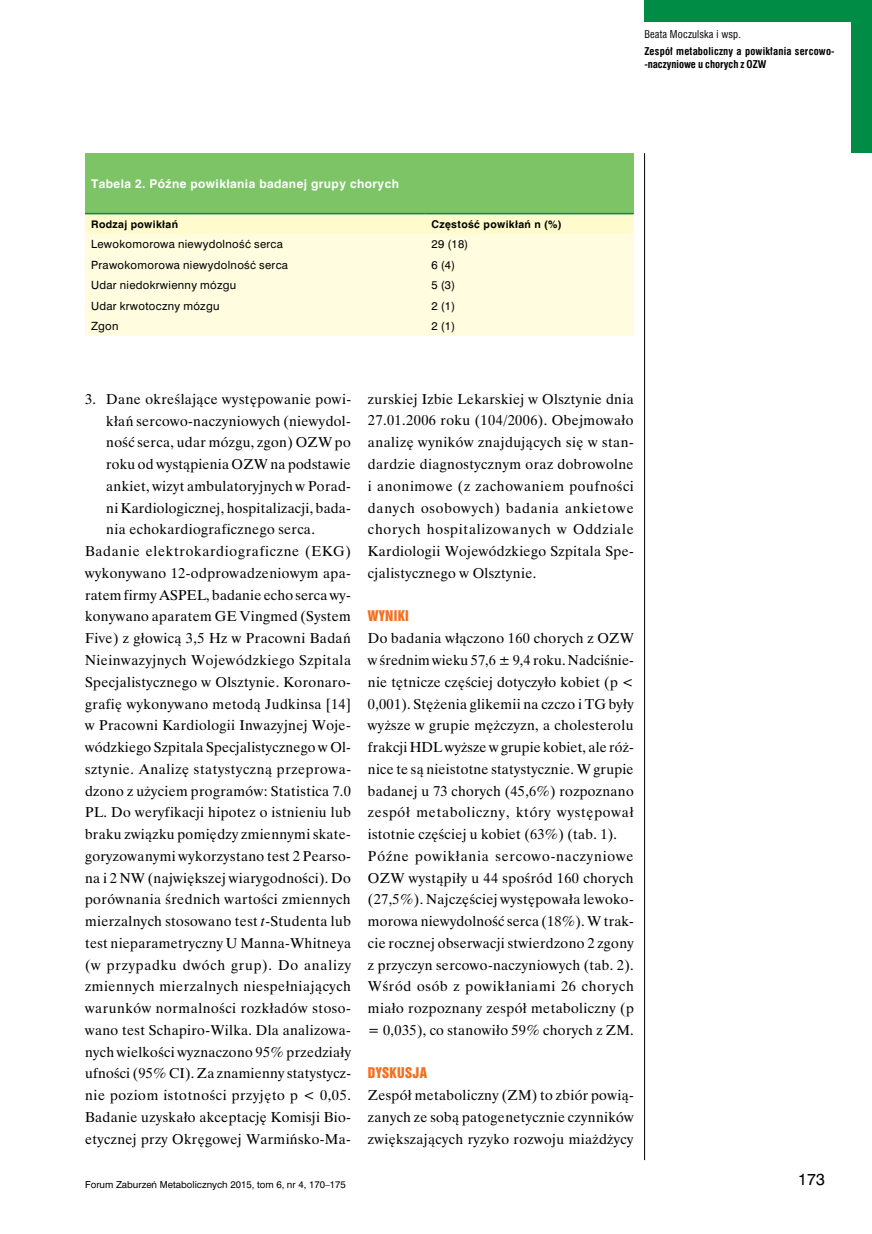
<style>
.page{position:relative;width:872px;height:1234px;background:#fff}
.page>*{position:absolute;margin:0;border:0;box-sizing:border-box;transform-origin:0 0}
.t1{font:15px "Swis 721 PL";color:#000}
.t2{font:14.25px/21.8px "Time Ibis EE";letter-spacing:.025em;color:#000;text-align:justify}
.t3{font:14.25px "Time Ibis EE";letter-spacing:.05em;color:#000}
.t4{font:14.25px "Time Ibis EE";letter-spacing:.045em;color:#000}
.t5{font:14.25px "Time Ibis EE";letter-spacing:.055em;color:#000}
.t6{font:13.5px "Swis 921 EU";letter-spacing:.025em;color:#f36f21}
.t7{font:700 12px "Switzerland";letter-spacing:.035em;color:#fff}
.t8{font:10.5px "Swis 721 PL";letter-spacing:.03em;color:#000}
.t9{font:700 10.5px/12.9px "Swis 721 Cn EU";letter-spacing:.02em;color:#000}
.t10{font:700 10.5px "Switzerland";letter-spacing:.035em;color:#000}
.t11{font:10.5px "Swis 721 Cn EU";letter-spacing:.01em;color:#000}
.t12{font:9px "Swis 721 PL";color:#000}
.s1{font-style:italic}
</style>
<div class="page">
<hr style="left:644px;top:153px;width:1px;height:1006px;background:#000">
<div style="left:644px;top:0;width:228px;height:21px;background:#008c44"></div>
<div style="left:850px;top:0;width:22px;height:153px;background:#008c44"></div>
<div style="left:85px;top:153px;width:549px;height:60px;background:#7cc466"></div>
<div style="left:85px;top:214px;width:549px;height:20px;background:#fffbcc"></div>
<div style="left:85px;top:234px;width:549px;height:102px;background:#fffcdf"></div>
<hr style="left:85px;top:213px;width:340px;height:1px;background:#008c44">
<hr style="left:425px;top:213px;width:209px;height:1px;background:#008c44">
<p class="t11" style="left:644px;top:27px;width:98px">Beata Moczulska i wsp.</p>
<p class="t9" style="left:644px;top:45px;width:192px">Zespół metaboliczny a powikłania sercowo--naczyniowe u chorych z OZW</p>
<p class="t7" style="left:91px;top:177px;width:309px">Tabela 2. Późne powikłania badanej grupy chorych</p>
<p class="t10" style="left:91px;top:218px;width:88px">Rodzaj powikłań</p>
<p class="t10" style="left:431px;top:218px;width:131px">Częstość powikłań n (%)</p>
<p class="t8" style="left:91px;top:237px;width:193px">Lewokomorowa niewydolność serca</p>
<p class="t8" style="left:431px;top:237px;width:38px">29 (18)</p>
<p class="t8" style="left:91px;top:258px;width:198px">Prawokomorowa niewydolność serca</p>
<p class="t8" style="left:431px;top:258px;width:25px">6 (4)</p>
<p class="t8" style="left:91px;top:278px;width:147px">Udar niedokrwienny mózgu</p>
<p class="t8" style="left:431px;top:278px;width:25px">5 (3)</p>
<p class="t8" style="left:91px;top:299px;width:130px">Udar krwotoczny mózgu</p>
<p class="t8" style="left:431px;top:299px;width:25px">2 (1)</p>
<p class="t8" style="left:91px;top:319px;width:29px">Zgon</p>
<p class="t8" style="left:431px;top:319px;width:25px">2 (1)</p>
<p class="t2" style="left:85px;top:388px;width:267px">3. Dane określające występowanie powi-</p>
<p class="t2" style="left:106px;top:409px;width:246px">kłań sercowo-naczyniowych (niewydol-</p>
<p class="t2" style="left:106px;top:431px;width:246px">ność serca, udar mózgu, zgon) OZW po</p>
<p class="t2" style="left:106px;top:453px;width:246px">roku od wystąpienia OZW na podstawie</p>
<p class="t2" style="left:106px;top:475px;width:246px">ankiet, wizyt ambulatoryjnych w Porad-</p>
<p class="t2" style="left:106px;top:496px;width:246px">ni Kardiologicznej, hospitalizacji, bada-</p>
<p class="t2" style="left:106px;top:518px;width:210px">nia echokardiograficznego serca.</p>
<p class="t3" style="left:85px;top:542px;width:267px">Badanie elektrokardiograficzne (EKG)</p>
<p class="t2" style="left:85px;top:562px;width:267px">wykonywano 12-odprowadzeniowym apa-</p>
<p class="t2" style="left:85px;top:583px;width:267px">ratem firmy ASPEL, badanie echo serca wy-</p>
<p class="t2" style="left:85px;top:605px;width:267px">konywano aparatem GE Vingmed (System</p>
<p class="t2" style="left:85px;top:627px;width:267px">Five) z głowicą 3,5 Hz w Pracowni Badań</p>
<p class="t2" style="left:85px;top:649px;width:267px">Nieinwazyjnych Wojewódzkiego Szpitala</p>
<p class="t2" style="left:85px;top:670px;width:267px">Specjalistycznego w Olsztynie. Koronaro-</p>
<p class="t2" style="left:85px;top:692px;width:267px">grafię wykonywano metodą Judkinsa [14]</p>
<p class="t2" style="left:85px;top:714px;width:267px">w Pracowni Kardiologii Inwazyjnej Woje-</p>
<p class="t2" style="left:85px;top:736px;width:267px">wódzkiego Szpitala Specjalistycznego w Ol-</p>
<p class="t2" style="left:85px;top:757px;width:267px">sztynie. Analizę statystyczną przeprowa-</p>
<p class="t2" style="left:85px;top:779px;width:267px">dzono z użyciem programów: Statistica 7.0</p>
<p class="t2" style="left:85px;top:801px;width:267px">PL. Do weryfikacji hipotez o istnieniu lub</p>
<p class="t2" style="left:85px;top:823px;width:267px">braku związku pomiędzy zmiennymi skate-</p>
<p class="t2" style="left:85px;top:844px;width:267px">goryzowanymi wykorzystano test 2 Pearso-</p>
<p class="t2" style="left:85px;top:866px;width:267px">na i 2 NW (największej wiarygodności). Do</p>
<p class="t2" style="left:85px;top:888px;width:267px">porównania średnich wartości zmiennych</p>
<p class="t2" style="left:85px;top:910px;width:267px">mierzalnych stosowano test <span class="s1">t</span>-Studenta lub</p>
<p class="t2" style="left:85px;top:931px;width:267px">test nieparametryczny U Manna-Whitneya</p>
<p class="t5" style="left:85px;top:955px;width:267px">(w przypadku dwóch grup). Do analizy</p>
<p class="t2" style="left:85px;top:975px;width:267px">zmiennych mierzalnych niespełniających</p>
<p class="t2" style="left:85px;top:997px;width:267px">warunków normalności rozkładów stoso-</p>
<p class="t2" style="left:85px;top:1018px;width:267px">wano test Schapiro-Wilka. Dla analizowa-</p>
<p class="t2" style="left:85px;top:1040px;width:267px">nych wielkości wyznaczono 95% przedziały</p>
<p class="t2" style="left:85px;top:1062px;width:267px">ufności (95% CI). Za znamienny statystycz-</p>
<p class="t4" style="left:85px;top:1086px;width:267px">nie poziom istotności przyjęto p &lt; 0,05.</p>
<p class="t2" style="left:85px;top:1105px;width:267px">Badanie uzyskało akceptację Komisji Bio-</p>
<p class="t2" style="left:85px;top:1127px;width:267px">etycznej przy Okręgowej Warmińsko-Ma-</p>
<p class="t2" style="left:368px;top:387px;width:267px">zurskiej Izbie Lekarskiej w Olsztynie dnia 27.01.2006 roku (104/2006). Obejmowało analizę wyników znajdujących się w stan&shy;dardzie diagnostycznym oraz dobrowolne i anonimowe (z zachowaniem poufności danych osobowych) badania ankietowe chorych hospitalizowanych w Oddziale Kardiologii Wojewódzkiego Szpitala Spe&shy;cjalistycznego w Olsztynie.</p>
<p class="t6" style="left:368px;top:607px;width:42px">WYNIKI</p>
<p class="t2" style="left:368px;top:627px;width:267px;text-align:left">Do badania włączono 160 chorych z OZW w średnim wieku 57,6 ± 9,4 roku. Nadciśnie&shy;nie tętnicze częściej dotyczyło kobiet (p &lt; 0,001). Stężenia glikemii na czczo i TG były wyższe w grupie mężczyzn, a cholesterolu frakcji HDL wyższe w grupie kobiet, ale róż&shy;nice te są nieistotne statystycznie. W grupie badanej u 73 chorych (45,6%) rozpoznano zespół metaboliczny, który występował istotnie częściej u kobiet (63%) (tab. 1).<br>Późne powikłania sercowo-naczyniowe OZW wystąpiły u 44 spośród 160 chorych (27,5%). Najczęściej występowała lewoko&shy;morowa niewydolność serca (18%). W trak&shy;cie rocznej obserwacji stwierdzono 2 zgony z przyczyn sercowo-naczyniowych (tab. 2).<br>Wśród osób z powikłaniami 26 chorych miało rozpoznany zespół metaboliczny (p = 0,035), co stanowiło 59% chorych z ZM.</p>
<p class="t6" style="left:368px;top:1064px;width:60px">DYSKUSJA</p>
<p class="t2" style="left:368px;top:1084px;width:267px">Zespół metaboliczny (ZM) to zbiór powią&shy;zanych ze sobą patogenetycznie czynników zwiększających ryzyko rozwoju miażdżycy</p>
<p class="t12" style="left:85px;top:1178px;width:262px">Forum Zaburzeń Metabolicznych 2015, tom 6, nr 4, 170–175</p>
<p class="t1" style="left:798px;top:1169px;width:29px">173</p>
</div>
